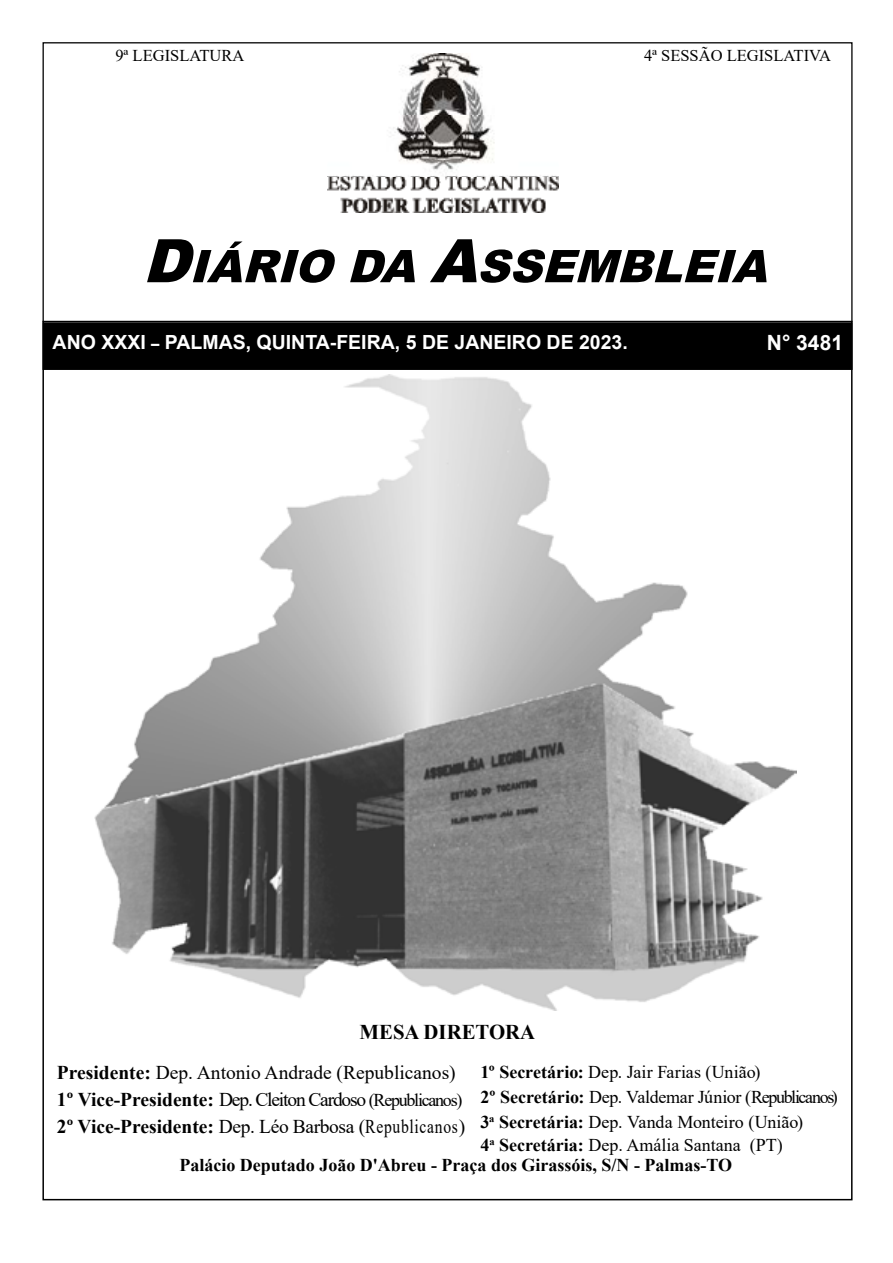
<style>
.page{position:relative;width:893px;height:1263px;background:#fff}
.page>*{position:absolute;margin:0;border:0;box-sizing:border-box;transform-origin:0 0}
.t1{font:700 21px "Times New Roman";color:#000}
.t2{font:700 21px "Arial";color:#fff}
.t3{font:19.5px/27.2px "Times New Roman";color:#000}
.t4{font:700 19.5px "Arial";color:#fff}
.t5{font:18px/25.2px "Times New Roman";letter-spacing:-.005em;color:#000}
.t6{font:700 18px "Times New Roman";color:#000}
.t7{font:16.5px "Times New Roman";color:#000}
.s1{font-size:15px}
.s2{font-weight:700}
.s3{font-size:18px}
</style>
<div class="page">
<svg style="left:147px;top:239px;width:620px;height:44px"></svg>
<div style="left:43px;top:322px;width:809px;height:48px;background:#000"></div>
<img style="left:94px;top:374px;width:702px;height:636px">
<img style="left:327px;top:53px;width:232px;height:160px">
<p class="t7" style="left:116px;top:44px;width:130px">9ª LEGISLATURA</p>
<p class="t7" style="left:644px;top:44px;width:188px">4ª SESSÃO LEGISLATIVA</p>
<p class="t4" style="left:53px;top:329px;width:577px">ANO XXXI <span class="s1">–</span> PALMAS, QUINTA-FEIRA, 5 DE JANEIRO DE 2023.</p>
<p class="t2" style="left:767px;top:328px;width:78px">N° 3481</p>
<p class="t1" style="left:360px;top:1017px;width:177px">MESA DIRETORA</p>
<p class="t3" style="left:57px;top:1058px;width:410px"><span class="s2">Presidente:</span> Dep. Antonio Andrade (Republicanos)<br><span class="s2">1º Vice-Presidente:</span> Dep. Cleiton Cardoso <span class="s3">(Republicanos)<br></span><span class="s2">2º Vice-Presidente:</span> Dep. Léo Barbosa (Republicanos)</p>
<p class="t5" style="left:481px;top:1059px;width:359px"><span class="s2">1º Secretário:</span> Dep. Jair Farias (União)<br><span class="s2">2º Secretário:</span> Dep. Valdemar Júnior (Republicanos)<br><span class="s2">3</span><sup>a</sup> <span class="s2">Secretária:</span> Dep. Vanda Monteiro (União)</p>
<p class="t5" style="left:481px;top:1131px;width:304px"><span class="s2">4</span><sup>a</sup> <span class="s2">Secretária:</span> Dep. Amália Santana (PT)</p>
<p class="t6" style="left:179px;top:1152px;width:554px">Palácio Deputado João D'Abreu - Praça dos Girassóis, S/N - Palmas-TO</p>
</div>
